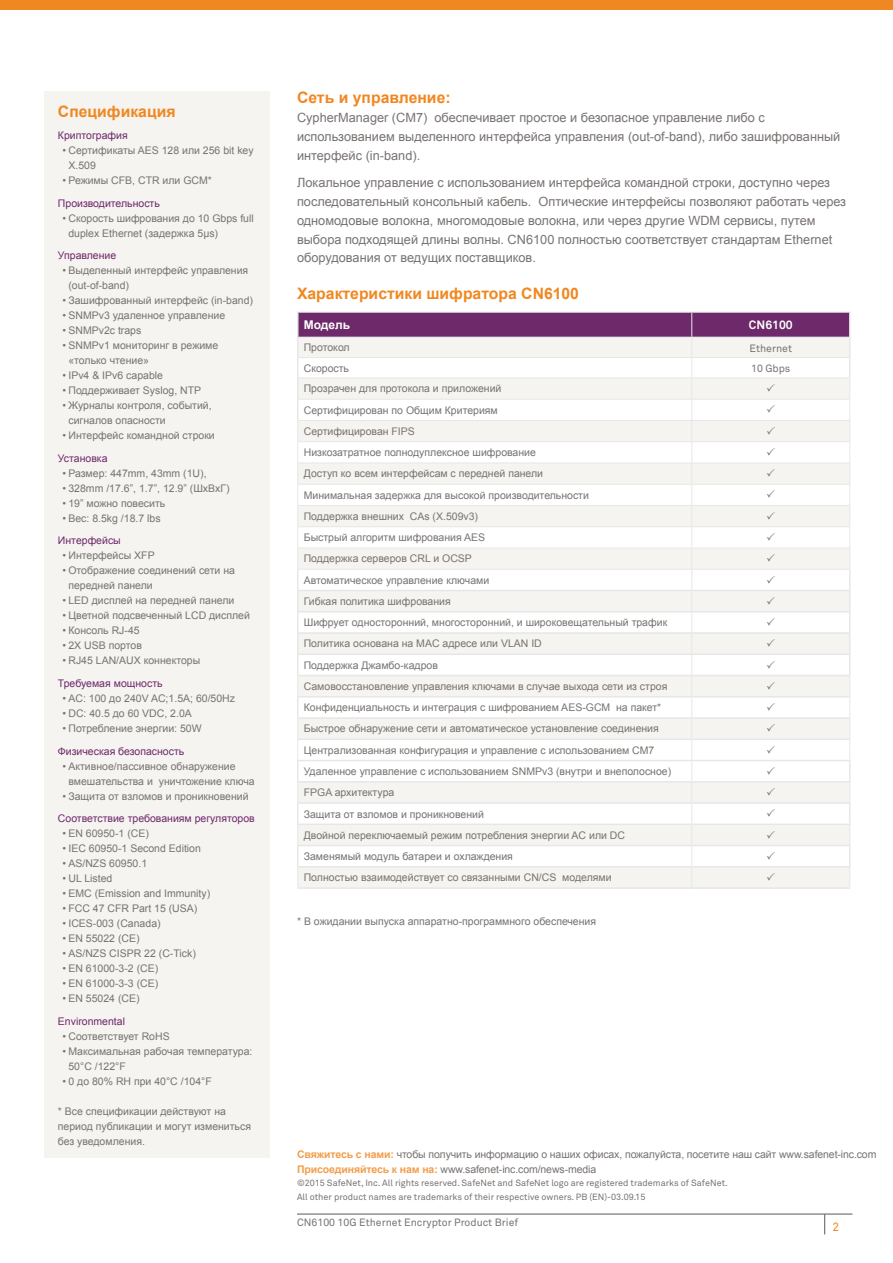
<style>
.page{position:relative;width:893px;height:1263px;background:#fff}
.page>*{position:absolute;margin:0;border:0;box-sizing:border-box;transform-origin:0 0}
.t1{font:700 15.75px "Arial";color:#f08821}
.t2{font:12.75px/18.8px "Arial";color:#777371}
.t3{font:700 12px "Arial";color:#fff}
.t4{font:700 12px "Akkurat";color:#fff}
.t5{font:12px "Akkurat";color:#f08821}
.t6{font:10.5px/21.3px "Arial";color:#777371}
.t7{font:10.5px "Arial";color:#6e296b}
.t8{font:10.5px "Akkurat";color:#777371}
.t9{font:9px/13.5px "Akkurat";color:#777371}
.s1{font-weight:700;color:#f49d4a}
</style>
<div class="page">
<div style="left:0;top:0;width:893px;height:10px;background:#f08821"></div>
<hr style="left:297px;top:1214px;width:555px;height:1px;background:#58595b">
<svg style="left:824px;top:1214px;width:1px;height:20px"></svg>
<hr style="left:297px;top:887px;width:395px;height:2px;background:#e6e7e8">
<hr style="left:692px;top:887px;width:158px;height:2px;background:#e6e7e8">
<div style="left:44px;top:92px;width:226px;height:1066px;background:#f5f4f0"></div>
<svg style="left:297px;top:312px;width:553px;height:575px"></svg>
<h1 class="t1" style="left:58px;top:101px;width:119px">Спецификация</h1>
<p class="t7" style="left:58px;top:129px;width:71px">Криптография</p>
<p class="t6" style="left:68px;top:143px;width:187px;line-height:15px;text-indent:-6px">• Сертификаты AES 128 или 256 bit key<br>X.509</p>
<p class="t6" style="left:62px;top:170px;width:151px">• Режимы CFB, CTR или GCM*</p>
<p class="t7" style="left:58px;top:196px;width:103px">Производительность</p>
<p class="t6" style="left:68px;top:211px;width:187px;line-height:15px;text-indent:-6px">• Скорость шифрования до 10 Gbps full duplex Ethernet (задержка 5μs)</p>
<p class="t7" style="left:58px;top:249px;width:60px">Управление</p>
<p class="t6" style="left:68px;top:263px;width:181px;line-height:15px;text-indent:-6px">• Выделенный интерфейс управления (out-of-band)</p>
<p class="t6" style="left:62px;top:290px;width:192px">• Зашифрованный интерфейс (in-band)</p>
<p class="t6" style="left:62px;top:305px;width:164px">• SNMPv3 удаленное управление</p>
<p class="t6" style="left:62px;top:320px;width:80px">• SNMPv2c traps</p>
<p class="t6" style="left:68px;top:338px;width:151px;line-height:15px;text-indent:-6px">• SNMPv1 мониторинг в режиме «только чтение»</p>
<p class="t6" style="left:62px;top:365px;width:102px">• IPv4 &amp; IPv6 capable</p>
<p class="t6" style="left:62px;top:380px;width:140px">• Поддерживает Syslog, NTP</p>
<p class="t6" style="left:68px;top:398px;width:145px;line-height:15px;text-indent:-6px">• Журналы контроля, событий, сигналов опасности</p>
<p class="t6" style="left:62px;top:425px;width:154px">• Интерфейс командной строки</p>
<p class="t7" style="left:58px;top:451px;width:51px">Установка</p>
<p class="t6" style="left:62px;top:463px;width:146px">• Размер: 447mm, 43mm (1U),</p>
<p class="t6" style="left:62px;top:478px;width:169px">• 328mm /17.6”, 1.7”, 12.9” (ШxВxГ)</p>
<p class="t6" style="left:62px;top:493px;width:104px">• 19” можно повесить</p>
<p class="t6" style="left:62px;top:508px;width:100px">• Вес: 8.5kg /18.7 lbs</p>
<p class="t7" style="left:58px;top:534px;width:64px">Интерфейсы</p>
<p class="t6" style="left:62px;top:545px;width:94px">• Интерфейсы XFP</p>
<p class="t6" style="left:68px;top:563px;width:168px;line-height:15px;text-indent:-6px">• Отображение соединений сети на передней панели</p>
<p class="t6" style="left:62px;top:590px;width:173px">• LED дисплей на передней панели</p>
<p class="t6" style="left:62px;top:605px;width:189px">• Цветной подсвеченный LCD дисплей</p>
<p class="t6" style="left:62px;top:620px;width:79px">• Консоль RJ-45</p>
<p class="t6" style="left:62px;top:635px;width:81px">• 2X USB портов</p>
<p class="t6" style="left:62px;top:650px;width:139px">• RJ45 LAN/AUX коннекторы</p>
<p class="t7" style="left:58px;top:676px;width:106px">Требуемая мощность</p>
<p class="t6" style="left:62px;top:688px;width:174px">• AC: 100 до 240V AC;1.5A; 60/50Hz</p>
<p class="t6" style="left:62px;top:703px;width:131px">• DC: 40.5 до 60 VDC, 2.0A</p>
<p class="t6" style="left:62px;top:718px;width:141px">• Потребление энергии: 50W</p>
<p class="t7" style="left:58px;top:744px;width:128px">Физическая безопасность</p>
<p class="t6" style="left:68px;top:758px;width:188px;line-height:15px;text-indent:-6px">• Активное/пассивное обнаружение вмешательства и уничтожение ключа</p>
<p class="t6" style="left:62px;top:785px;width:188px">• Защита от взломов и проникновений</p>
<p class="t7" style="left:58px;top:811px;width:198px">Соответствие требованиям регуляторов</p>
<p class="t6" style="left:62px;top:823px;width:88px">• EN 60950-1 (CE)</p>
<p class="t6" style="left:62px;top:838px;width:140px">• IEC 60950-1 Second Edition</p>
<p class="t6" style="left:62px;top:853px;width:86px">• AS/NZS 60950.1</p>
<p class="t6" style="left:62px;top:868px;width:51px">• UL Listed</p>
<p class="t6" style="left:62px;top:883px;width:149px">• EMC (Emission and Immunity)</p>
<p class="t6" style="left:62px;top:898px;width:136px">• FCC 47 CFR Part 15 (USA)</p>
<p class="t6" style="left:62px;top:913px;width:100px">• ICES-003 (Canada)</p>
<p class="t6" style="left:62px;top:928px;width:79px">• EN 55022 (CE)</p>
<p class="t6" style="left:62px;top:943px;width:135px">• AS/NZS CISPR 22 (C-Tick)</p>
<p class="t6" style="left:62px;top:958px;width:97px">• EN 61000-3-2 (CE)</p>
<p class="t6" style="left:62px;top:973px;width:97px">• EN 61000-3-3 (CE)</p>
<p class="t6" style="left:62px;top:988px;width:79px">• EN 55024 (CE)</p>
<p class="t7" style="left:58px;top:1014px;width:69px">Environmental</p>
<p class="t6" style="left:62px;top:1025px;width:109px">• Соответствует RoHS</p>
<p class="t6" style="left:68px;top:1043px;width:186px;line-height:15px;text-indent:-6px">• Максимальная рабочая температура:<br>50°C /122°F</p>
<p class="t6" style="left:62px;top:1070px;width:151px">• 0 до 80% RH при 40°C /104°F</p>
<p class="t6" style="left:58px;top:1103px;width:195px;line-height:15px">* Все спецификации действуют на период публикации и могут измениться без уведомления.</p>
<h1 class="t1" style="left:297px;top:87px;width:155px">Сеть и управление:</h1>
<p class="t2" style="left:297px;top:108px;width:545px">CypherManager (CM7) обеспечивает простое и безопасное управление либо с использованием выделенного интерфейса управления (out-of-band), либо зашифрованный интерфейс (in-band).</p>
<p class="t2" style="left:297px;top:174px;width:551px">Локальное управление с использованием интерфейса командной строки, доступно через последовательный консольный кабель. Оптические интерфейсы позволяют работать через одномодовые волокна, многомодовые волокна, или через другие WDM сервисы, путем выбора подходящей длины волны. CN6100 полностью соответствует стандартам Ethernet оборудования от ведущих поставщиков.</p>
<h1 class="t1" style="left:297px;top:283px;width:284px">Характеристики шифратора CN6100</h1>
<p class="t3" style="left:304px;top:317px;width:48px">Модель</p>
<p class="t4" style="left:749px;top:318px;width:45px">CN6100</p>
<p class="t6" style="left:304px;top:337px;width:47px">Протокол</p>
<p class="t8" style="left:749px;top:342px;width:44px">Ethernet</p>
<p class="t6" style="left:304px;top:357px;width:47px">Скорость</p>
<p class="t8" style="left:751px;top:362px;width:41px">10 Gbps</p>
<p class="t6" style="left:304px;top:378px;width:369px">Прозрачен для протокола и приложений<br>Сертифицирован по Общим Критериям<br>Сертифицирован FIPS<br>Низкозатратное полнодуплексное шифрование<br>Доступ ко всем интерфейсам с передней панели<br>Минимальная задержка для высокой производительности<br>Поддержка внешних CAs (X.509v3)<br>Быстрый алгоритм шифрования AES<br>Поддержка серверов CRL и OCSP<br>Автоматическое управление ключами<br>Гибкая политика шифрования<br>Шифрует односторонний, многосторонний, и широковещательный трафик Политика основана на MAC адресе или VLAN ID<br>Поддержка Джамбо-кадров<br>Самовосстановление управления ключами в случае выхода сети из строя Конфиденциальность и интеграция с шифрованием AES-GCM на пакет* Быстрое обнаружение сети и автоматическое установление соединения Централизованная конфигурация и управление с использованием CM7<br>Удаленное управление с использованием SNMPv3 (внутри и внеполосное)<br>FPGA архитектура<br>Защита от взломов и проникновений<br>Двойной переключаемый режим потребления энергии AC или DC Заменямый модуль батареи и охлаждения<br>Полностью взаимодействует со связанными CN/CS моделями</p>
<p class="t6" style="left:297px;top:910px;width:301px">* В ожидании выпуска аппаратно-программного обеспечения</p>
<p class="t6" style="left:297px;top:1146px;width:581px;line-height:15px"><span class="s1">Свяжитесь с нами:</span> чтобы получить информацию о наших офисах, пожалуйста, посетите наш сайт www.safenet-inc.com<br><span class="s1">Присоединяйтесь к нам на:</span> www.safenet-inc.com/news-media</p>
<p class="t9" style="left:297px;top:1176px;width:432px">©2015 SafeNet, Inc. All rights reserved. SafeNet and SafeNet logo are registered trademarks of SafeNet.<br>All other product names are trademarks of their respective owners. PB (EN)-03.09.15</p>
<p class="t5" style="left:832px;top:1219px;width:8px">2</p>
<p class="t8" style="left:297px;top:1217px;width:223px">CN6100 10G Ethernet Encryptor Product Brief</p>
</div>
